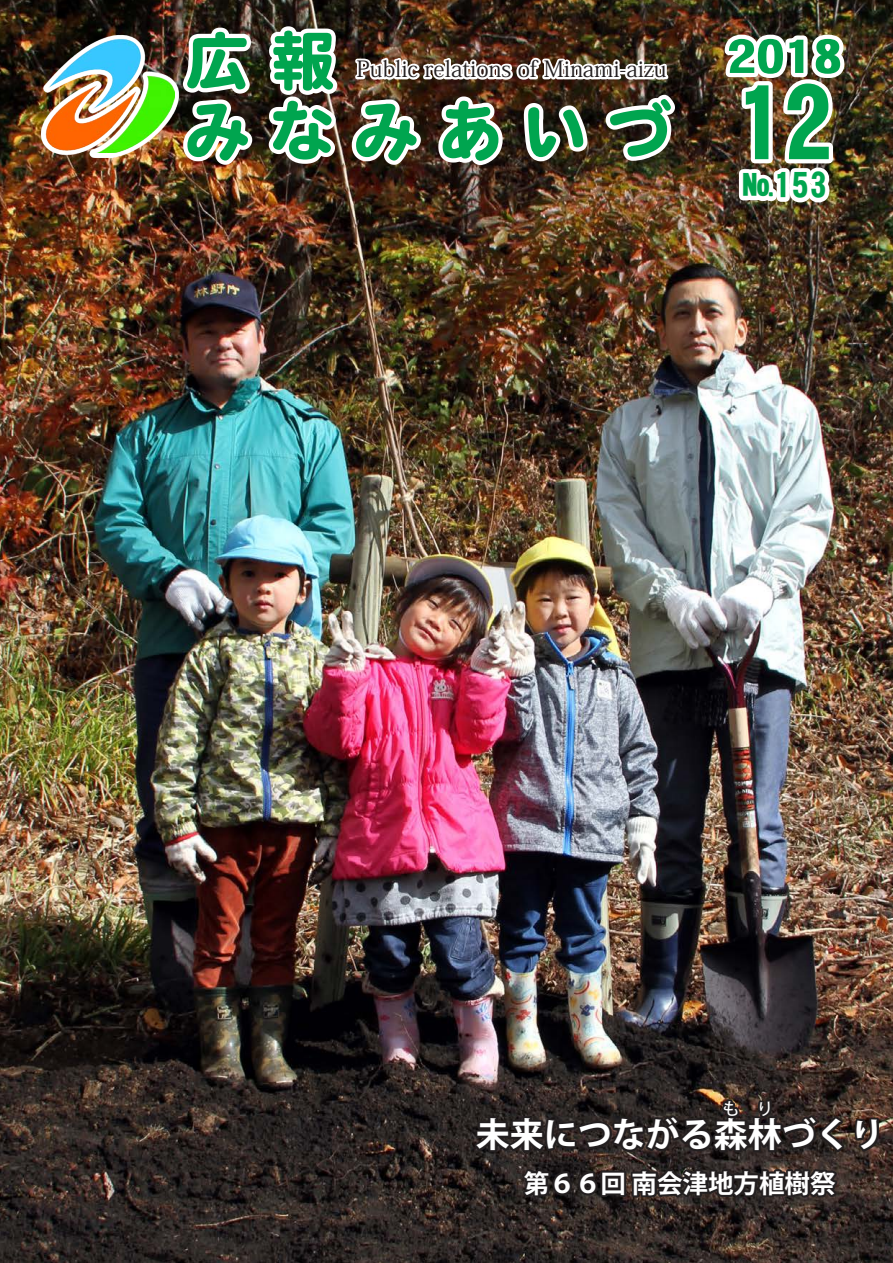
<style>
.page{position:relative;width:893px;height:1263px;background:#fff}
.page>*{position:absolute;margin:0;border:0;box-sizing:border-box;transform-origin:0 0}
.t1{font:93.6px "HG Heisei Kakugothictai W9";color:#00a54f}
.t2{font:63.75px "HG Heisei Marugothictai W8";letter-spacing:.32em;color:#00a54f}
.t3{font:42.15px "HG Heisei Kakugothictai W9";color:#00a54f;scale:1.36 1}
.t4{font:700 34.05px "Koz Go Pro";color:#fff}
.t5{font:31.95px "HGS Heisei Kakugothictai W9";color:#00a54f}
.t6{font:700 25.5px "Koz Go Pro";color:#fff}
.t7{font:22.35px "Koz Min Pro";color:#231f20}
.t8{font:700 16.95px "Koz Go Pro";color:#fff}
</style>
<div class="page">
<img style="left:0;top:0;width:893px;height:1263px">
<img style="left:41px;top:35px;width:138px;height:122px">
<img style="left:45px;top:39px;width:130px;height:114px">
<img style="left:720px;top:28px;width:131px;height:206px">
<img style="left:179px;top:0;width:163px;height:172px">
<img style="left:348px;top:0;width:336px;height:238px">
<svg style="left:469px;top:1055px;width:412px;height:178px;background:#322927"></svg>
<p class="t2" style="left:186px;top:29px;width:151px">広報</p>
<p class="t2" style="left:186px;top:99px;width:487px">みなみあいづ</p>
<p class="t7" style="left:357px;top:53px;width:312px">Public relations of Minami-aizu</p>
<p class="t3" style="left:727px;top:35px;width:86px">2018</p>
<p class="t1" style="left:738px;top:75px;width:95px">12</p>
<p class="t5" style="left:742px;top:169px;width:87px">No153</p>
<p class="t8" style="left:722px;top:1098px;width:53px">も り</p>
<p class="t4" style="left:476px;top:1113px;width:410px">未来につながる森林づくり</p>
<p class="t6" style="left:524px;top:1167px;width:313px">第６６回南会津地方植樹祭</p>
</div>
